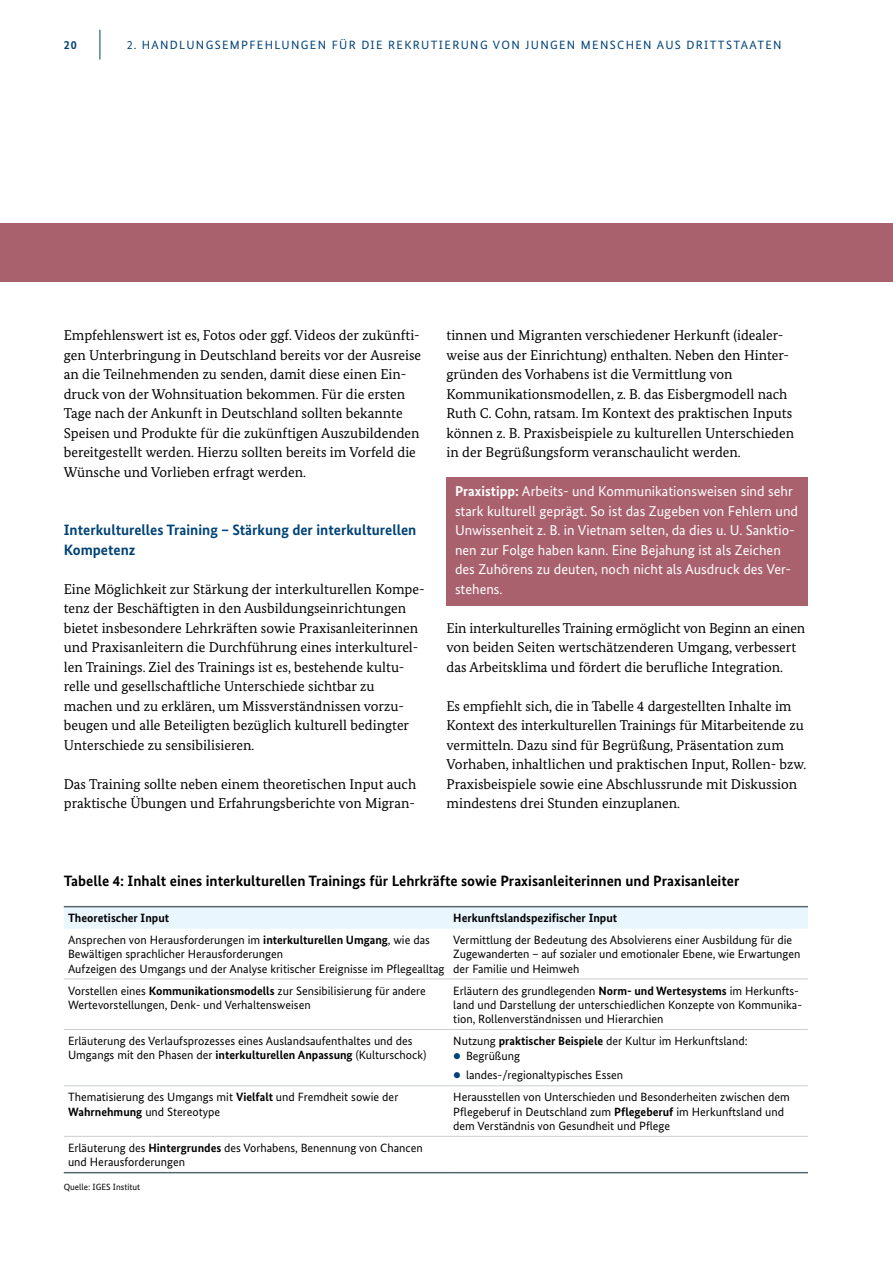
<style>
.page{position:relative;width:893px;height:1263px;background:#fff}
.page>*{position:absolute;margin:0;border:0;box-sizing:border-box;transform-origin:0 0}
.t1{font:700 15px "Bundes Sans";color:#000}
.t2{font:700 15px/19.5px "Bundes Sans";color:#004377}
.t3{font:14.25px/19.5px "Bundes Serif";color:#000}
.t4{font:14.25px/19.5px "Bundes Sans";color:#fff}
.t5{font:12px/14.2px "Bundes Sans";color:#000}
.t6{font:12px "Bundes Sans";letter-spacing:.11em;color:#004377}
.t7{font:700 12px "Bundes Sans";color:#000}
.t8{font:700 12px "Bundes Sans";color:#004377}
.t9{font:9px "Bundes Sans";color:#000}
.s1{font-weight:700}
.s2{color:#004377}
</style>
<div class="page">
<div style="left:446px;top:477px;width:362px;height:129px;background:#a9616d"></div>
<div style="left:64px;top:907px;width:744px;height:22px;background:#eaf6fe"></div>
<hr style="left:64px;top:978px;width:385px;height:1px;background:#caced0">
<hr style="left:64px;top:1029px;width:385px;height:1px;background:#caced0">
<hr style="left:64px;top:906px;width:385px;height:1px;background:#57666d">
<hr style="left:449px;top:906px;width:359px;height:1px;background:#57666d">
<hr style="left:64px;top:1172px;width:385px;height:1px;background:#57666d">
<hr style="left:449px;top:1172px;width:359px;height:1px;background:#57666d">
<hr style="left:449px;top:978px;width:359px;height:1px;background:#caced0">
<hr style="left:449px;top:1029px;width:359px;height:1px;background:#caced0">
<hr style="left:64px;top:1085px;width:385px;height:1px;background:#caced0">
<hr style="left:449px;top:1085px;width:359px;height:1px;background:#caced0">
<hr style="left:64px;top:1136px;width:385px;height:1px;background:#caced0">
<hr style="left:449px;top:1136px;width:359px;height:1px;background:#caced0">
<div style="left:0;top:223px;width:893px;height:59px;background:#a9616d"></div>
<hr style="left:100px;top:30px;width:1px;height:30px;background:#004377">
<p class="t8" style="left:64px;top:37px;width:15px">20</p>
<p class="t6" style="left:127px;top:37px;width:656px">2. HANDLUNGSEMPFEHLUNGEN FÜR DIE REKRUTIERUNG VON JUNGEN MENSCHEN AUS DRITTSTAATEN</p>
<p class="t3" style="left:64px;top:326px;width:359px">Empfehlenswert ist es, Fotos oder ggf. Videos der zukünfti&shy;gen Unterbringung in Deutschland bereits vor der Ausreise an die Teilnehmenden zu senden, damit diese einen Ein&shy;druck von der Wohnsituation bekommen. Für die ersten Tage nach der Ankunft in Deutschland sollten bekannte Speisen und Produkte für die zukünftigen Auszubildenden bereitgestellt werden. Hierzu sollten bereits im Vorfeld die Wünsche und Vorlieben erfragt werden.</p>
<h4 class="t2" style="left:64px;top:520px;width:354px">Interkulturelles Training – Stärkung der interkulturellen<br>Kompetenz</h4>
<p class="t3" style="left:64px;top:579px;width:362px">Eine Möglichkeit zur Stärkung der interkulturellen Kompe&shy;tenz der Beschäftigten in den Ausbildungseinrichtungen bietet insbesondere Lehrkräften sowie Praxisanleiterinnen und Praxisanleitern die Durchführung eines interkulturel&shy;len Trainings. Ziel des Trainings ist es, bestehende kultu&shy;relle und gesellschaftliche Unterschiede sichtbar zu machen und zu erklären, um Missverständnissen vorzu&shy;beugen und alle Beteiligten bezüglich kulturell bedingter Unterschiede zu sensibilisieren.</p>
<p class="t3" style="left:64px;top:774px;width:354px">Das Training sollte neben einem theoretischen Input auch praktische Übungen und Erfahrungsberichte von Migran-</p>
<p class="t3" style="left:446px;top:326px;width:349px">tinnen und Migranten verschiedener Herkunft (idealer&shy;weise aus der Einrichtung) enthalten. Neben den Hinter&shy;gründen des Vorhabens ist die Vermittlung von Kommunikationsmodellen, z. B. das Eisbergmodell nach Ruth C. Cohn, ratsam. Im Kontext des praktischen Inputs können z. B. Praxisbeispiele zu kulturellen Unterschieden in der Begrüßungsform veranschaulicht werden.</p>
<p class="t4" style="left:455px;top:481px;width:345px"><span class="s1">Praxistipp:</span> Arbeits- und Kommunikationsweisen sind sehr stark kulturell geprägt. So ist das Zugeben von Fehlern und Unwissenheit z. B. in Vietnam selten, da dies u. U. Sanktio&shy;nen zur Folge haben kann. Eine Bejahung ist als Zeichen des Zuhörens zu deuten, noch nicht als Ausdruck des Ver&shy;stehens.</p>
<p class="t3" style="left:446px;top:618px;width:360px">Ein interkulturelles Training ermöglicht von Beginn an einen von beiden Seiten wertschätzenderen Umgang, verbessert das Arbeitsklima und fördert die berufliche Integration.</p>
<p class="t3" style="left:446px;top:696px;width:361px">Es empfiehlt sich, die in Tabelle 4 dargestellten Inhalte im Kontext des interkulturellen Trainings für Mitarbeitende zu vermitteln. Dazu sind für Begrüßung, Präsentation zum Vorhaben, inhaltlichen und praktischen Input, Rollen- bzw.<br>Praxisbeispiele sowie eine Abschlussrunde mit Diskussion mindestens drei Stunden einzuplanen.</p>
<p class="t1" style="left:64px;top:872px;width:677px">Tabelle 4: Inhalt eines interkulturellen Trainings für Lehrkräfte sowie Praxisanleiterinnen und Praxisanleiter</p>
<p class="t7" style="left:68px;top:911px;width:103px">Theoretischer Input</p>
<p class="t7" style="left:453px;top:911px;width:165px">Herkunftslandspezifischer Input</p>
<p class="t5" style="left:68px;top:933px;width:363px">Ansprechen von Herausforderungen im <span class="s1">interkulturellen Umgang</span>, wie das<br>Bewältigen sprachlicher Herausforderungen</p>
<p class="t5" style="left:68px;top:961px;width:378px">Aufzeigen des Umgangs und der Analyse kritischer Ereignisse im Pflegealltag</p>
<p class="t5" style="left:453px;top:933px;width:349px">Vermittlung der Bedeutung des Absolvierens einer Ausbildung für die<br>Zugewanderten – auf sozialer und emotionaler Ebene, wie Erwartungen der Familie und Heimweh</p>
<p class="t5" style="left:68px;top:983px;width:359px">Vorstellen eines <span class="s1">Kommunikationsmodells</span> zur Sensibilisierung für andere<br>Wertevorstellungen, Denk- und Verhaltensweisen</p>
<p class="t5" style="left:453px;top:983px;width:350px">Erläutern des grundlegenden <span class="s1">Norm- und Wertesystems</span> im Herkunfts&shy;land und Darstellung der unterschiedlichen Konzepte von Kommunika&shy;tion, Rollenverständnissen und Hierarchien</p>
<p class="t5" style="left:68px;top:1034px;width:360px">Erläuterung des Verlaufsprozesses eines Auslandsaufenthaltes und des<br>Umgangs mit den Phasen der <span class="s1">interkulturellen Anpassung</span> (Kulturschock)</p>
<p class="t5" style="left:453px;top:1034px;width:296px">Nutzung <span class="s1">praktischer Beispiele</span> der Kultur im Herkunftsland:</p>
<p class="t5" style="left:453px;top:1049px;width:68px"><span class="s2">•</span> Begrüßung</p>
<p class="t5" style="left:453px;top:1068px;width:171px"><span class="s2">•</span> landes-/regionaltypisches Essen</p>
<p class="t5" style="left:68px;top:1090px;width:332px">Thematisierung des Umgangs mit <span class="s1">Vielfalt</span> und Fremdheit sowie der<br><span class="s1">Wahrnehmung</span> und Stereotype</p>
<p class="t5" style="left:453px;top:1090px;width:338px">Herausstellen von Unterschieden und Besonderheiten zwischen dem<br>Pflegeberuf in Deutschland zum <span class="s1">Pflegeberuf</span> im Herkunftsland und dem Verständnis von Gesundheit und Pflege</p>
<p class="t5" style="left:68px;top:1141px;width:356px">Erläuterung des <span class="s1">Hintergrundes</span> des Vorhabens, Benennung von Chancen und Herausforderungen</p>
<p class="t9" style="left:64px;top:1182px;width:78px">Quelle: IGES Institut</p>
</div>
